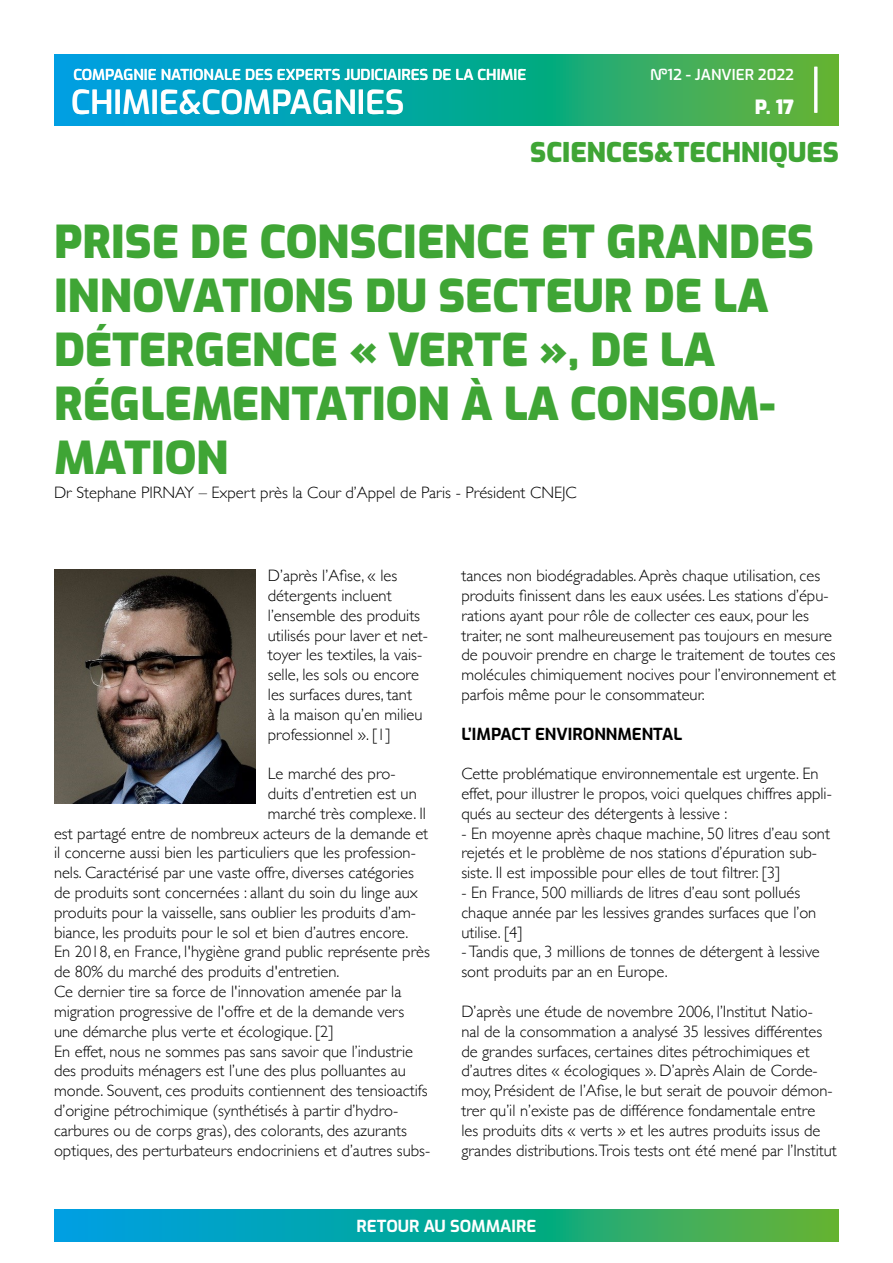
<style>
.page{position:relative;width:893px;height:1263px;background:#fff}
.page>*{position:absolute;margin:0;border:0;box-sizing:border-box;transform-origin:0 0}
.t1{font:900 45px/54px "Exo";color:#3fa535}
.t2{font:600 33px "Exo";color:#fff}
.t3{font:900 27px "Exo";color:#3fa535}
.t4{font:900 19.5px "Exo";color:#fff}
.t5{font:300 16.5px/19.8px "Gill Sans";color:#000}
.t6{font:700 16.5px "Exo";color:#000}
.t7{font:700 16.5px "Exo";color:#fff}
.t8{font:600 15px "Exo";color:#fff}
</style>
<div class="page">
<svg style="left:54px;top:54px;width:785px;height:71px;background:#17a892"></svg>
<hr style="left:814px;top:67px;width:3px;height:46px;background:#fff">
<img style="left:54px;top:570px;width:201px;height:234px">
<svg style="left:54px;top:1209px;width:785px;height:32px;background:#17a892"></svg>
<p class="t8" style="left:73px;top:63px;width:455px">COMPAGNIE NATIONALE DES EXPERTS JUDICIAIRES DE LA CHIMIE</p>
<p class="t8" style="left:650px;top:63px;width:145px">№12 - JANVIER 2022</p>
<h2 class="t2" style="left:71px;top:77px;width:335px">CHIMIE&amp;COMPAGNIES</h2>
<p class="t4" style="left:755px;top:92px;width:41px">P. 17</p>
<h3 class="t3" style="left:530px;top:132px;width:310px">SCIENCES&amp;TECHNIQUES</h3>
<h1 class="t1" style="left:54px;top:212px;width:762px">PRISE DE CONSCIENCE ET GRANDES<br>INNOVATIONS DU SECTEUR DE LA<br>DÉTERGENCE « VERTE », DE LA<br>RÉGLEMENTATION À LA CONSOM-<br>MATION</h1>
<p class="t5" style="left:54px;top:482px;width:524px">Dr Stephane PIRNAY – Expert près la Cour d’Appel de Paris - Président CNEJC</p>
<p class="t5" style="left:268px;top:565px;width:162px">D’après l’Afise, « les détergents incluent l’ensemble des produits utilisés pour laver et net&shy;toyer les textiles, la vais&shy;selle, les sols ou encore les surfaces dures, tant<br>à la maison qu’en milieu professionnel ». [1]</p>
<p class="t5" style="left:268px;top:763px;width:129px">Le marché des pro-</p>
<p class="t5" style="left:268px;top:783px;width:150px">duits d’entretien est un</p>
<p class="t5" style="left:268px;top:803px;width:160px">marché très complexe. Il</p>
<p class="t5" style="left:54px;top:822px;width:376px">est partagé entre de nombreux acteurs de la demande et</p>
<p class="t5" style="left:54px;top:842px;width:363px">il concerne aussi bien les particuliers que les profession-</p>
<p class="t5" style="left:54px;top:862px;width:361px">nels. Caractérisé par une vaste offre, diverses catégories</p>
<p class="t5" style="left:54px;top:882px;width:365px">de produits sont concernées : allant du soin du linge aux</p>
<p class="t5" style="left:54px;top:902px;width:363px">produits pour la vaisselle, sans oublier les produits d’am-</p>
<p class="t5" style="left:54px;top:921px;width:356px">biance, les produits pour le sol et bien d’autres encore.</p>
<p class="t5" style="left:54px;top:941px;width:377px">En 2018, en France, l'hygiène grand public représente près</p>
<p class="t5" style="left:54px;top:961px;width:287px">de 80% du marché des produits d'entretien.</p>
<p class="t5" style="left:54px;top:981px;width:349px">Ce dernier tire sa force de l'innovation amenée par la</p>
<p class="t5" style="left:54px;top:1001px;width:352px">migration progressive de l'offre et de la demande vers</p>
<p class="t5" style="left:54px;top:1020px;width:281px">une démarche plus verte et écologique. [2]</p>
<p class="t5" style="left:54px;top:1040px;width:361px">En effet, nous ne sommes pas sans savoir que l’industrie</p>
<p class="t5" style="left:54px;top:1060px;width:353px">des produits ménagers est l’une des plus polluantes au</p>
<p class="t5" style="left:54px;top:1080px;width:375px">monde. Souvent, ces produits contiennent des tensioactifs</p>
<p class="t5" style="left:54px;top:1100px;width:346px">d’origine pétrochimique (synthétisés à partir d’hydro-</p>
<p class="t5" style="left:54px;top:1119px;width:355px">carbures ou de corps gras), des colorants, des azurants</p>
<p class="t5" style="left:54px;top:1139px;width:378px">optiques, des perturbateurs endocriniens et d’autres subs-</p>
<p class="t5" style="left:461px;top:565px;width:376px">tances non biodégradables. Après chaque utilisation, ces produits finissent dans les eaux usées. Les stations d’épu&shy;rations ayant pour rôle de collecter ces eaux, pour les traiter, ne sont malheureusement pas toujours en mesure de pouvoir prendre en charge le traitement de toutes ces molécules chimiquement nocives pour l’environnement et parfois même pour le consommateur.</p>
<p class="t6" style="left:461px;top:721px;width:222px">L’IMPACT ENVIRONNMENTAL</p>
<p class="t5" style="left:461px;top:763px;width:372px">Cette problématique environnementale est urgente. En effet, pour illustrer le propos, voici quelques chiffres appli&shy;qués au secteur des détergents à lessive :</p>
<p class="t5" style="left:461px;top:822px;width:370px">- En moyenne après chaque machine, 50 litres d’eau sont rejetés et le problème de nos stations d’épuration sub&shy;siste. Il est impossible pour elles de tout filtrer. [3]</p>
<p class="t5" style="left:461px;top:882px;width:356px">- En France, 500 milliards de litres d’eau sont pollués chaque année par les lessives grandes surfaces que l’on utilise. [4]</p>
<p class="t5" style="left:461px;top:941px;width:360px">- Tandis que, 3 millions de tonnes de détergent à lessive sont produits par an en Europe.</p>
<p class="t5" style="left:461px;top:1001px;width:377px">D’après une étude de novembre 2006, l’Institut Natio-<br>nal de la consommation a analysé 35 lessives différentes de grandes surfaces, certaines dites pétrochimiques et d’autres dites « écologiques ». D’après Alain de Corde&shy;moy, Président de l’Afise, le but serait de pouvoir démon&shy;trer qu’il n’existe pas de différence fondamentale entre<br>les produits dits « verts » et les autres produits issus de grandes distributions.Trois tests ont été mené par l’Institut</p>
<p class="t7" style="left:357px;top:1214px;width:181px">RETOUR AU SOMMAIRE</p>
</div>
